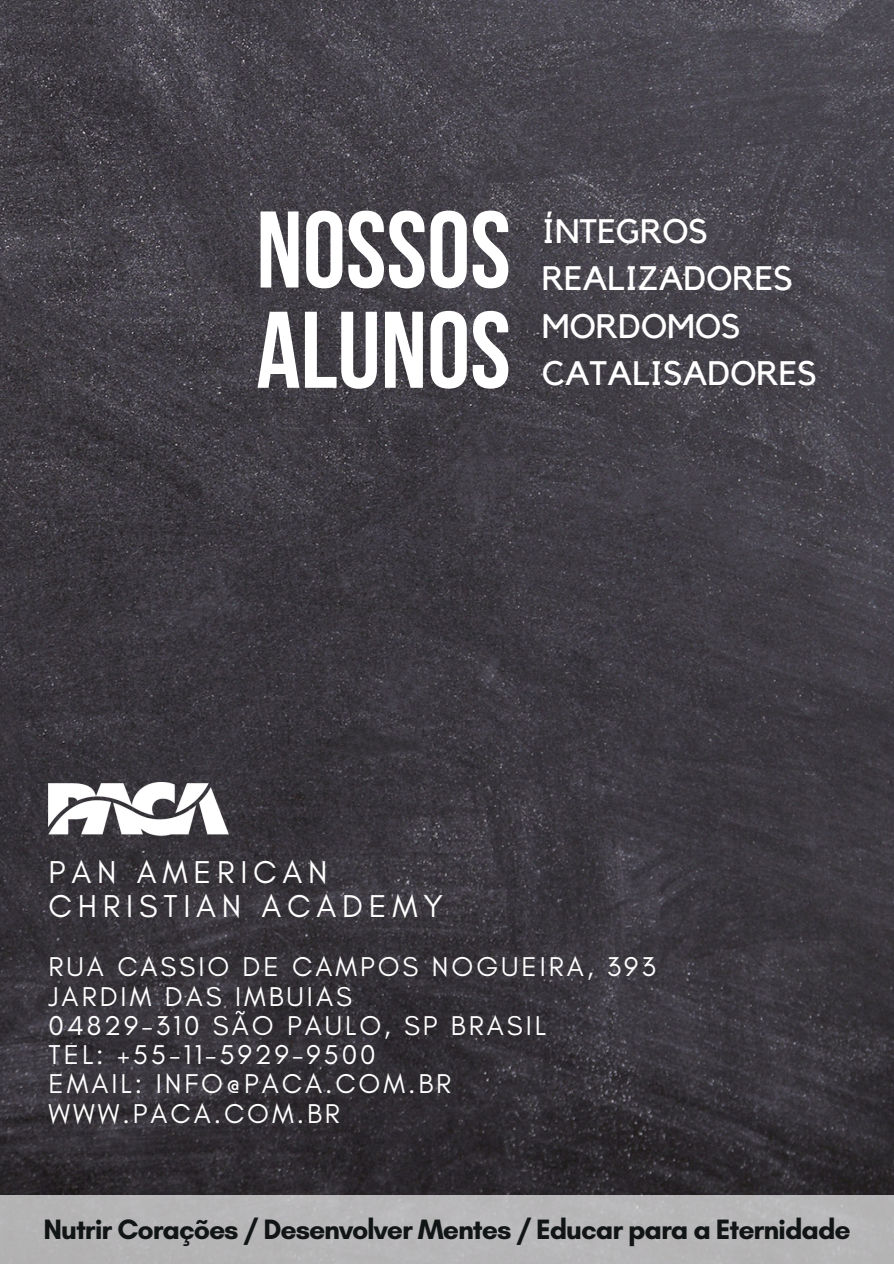
<style>
.page{position:relative;width:894px;height:1264px;background:#fff}
.page>*{position:absolute;margin:0;border:0;box-sizing:border-box;transform-origin:0 0}
.t1{font:700 108.6px "Bebas Neue";color:#fff}
.t2{font:33.9px "Kollektif";color:#fff}
.t3{font:32.25px "Glacial Indifference";letter-spacing:.18em;color:#fff}
.t4{font:700 28.5px "Glacial Indifference";letter-spacing:-.04em;color:#111515}
.t5{font:27.75px "Glacial Indifference";letter-spacing:.105em;color:#fff}
</style>
<div class="page">
<img style="left:0;top:0;width:893px;height:1195px">
<img style="left:49px;top:782px;width:180px;height:53px">
<div style="left:0;top:1195px;width:893px;height:68px;background:#b7b5b7"></div>
<p class="t1" style="left:256px;top:206px;width:256px">NOSSOS</p>
<p class="t1" style="left:256px;top:306px;width:256px">ALUNOS</p>
<p class="t2" style="left:541px;top:215px;width:167px">ÍNTEGROS</p>
<p class="t2" style="left:541px;top:263px;width:252px">REALIZADORES</p>
<p class="t2" style="left:541px;top:310px;width:200px">MORDOMOS</p>
<p class="t2" style="left:541px;top:357px;width:276px">CATALISADORES</p>
<p class="t3" style="left:49px;top:852px;width:280px">PAN AMERICAN</p>
<p class="t3" style="left:49px;top:886px;width:396px">CHRISTIAN ACADEMY</p>
<p class="t5" style="left:49px;top:949px;width:608px">RUA CASSIO DE CAMPOS NOGUEIRA, 393</p>
<p class="t5" style="left:49px;top:979px;width:305px">JARDIM DAS IMBUIAS</p>
<p class="t5" style="left:49px;top:1008px;width:499px">04829-310 SÃO PAULO, SP BRASIL</p>
<p class="t5" style="left:49px;top:1037px;width:328px">TEL: +55-11-5929-9500</p>
<p class="t5" style="left:49px;top:1067px;width:404px">EMAIL: INFO@PACA.COM.BR</p>
<p class="t5" style="left:49px;top:1096px;width:293px">WWW.PACA.COM.BR</p>
<p class="t4" style="left:43px;top:1211px;width:808px">Nutrir Corações / Desenvolver Mentes / Educar para a Eternidade</p>
</div>
